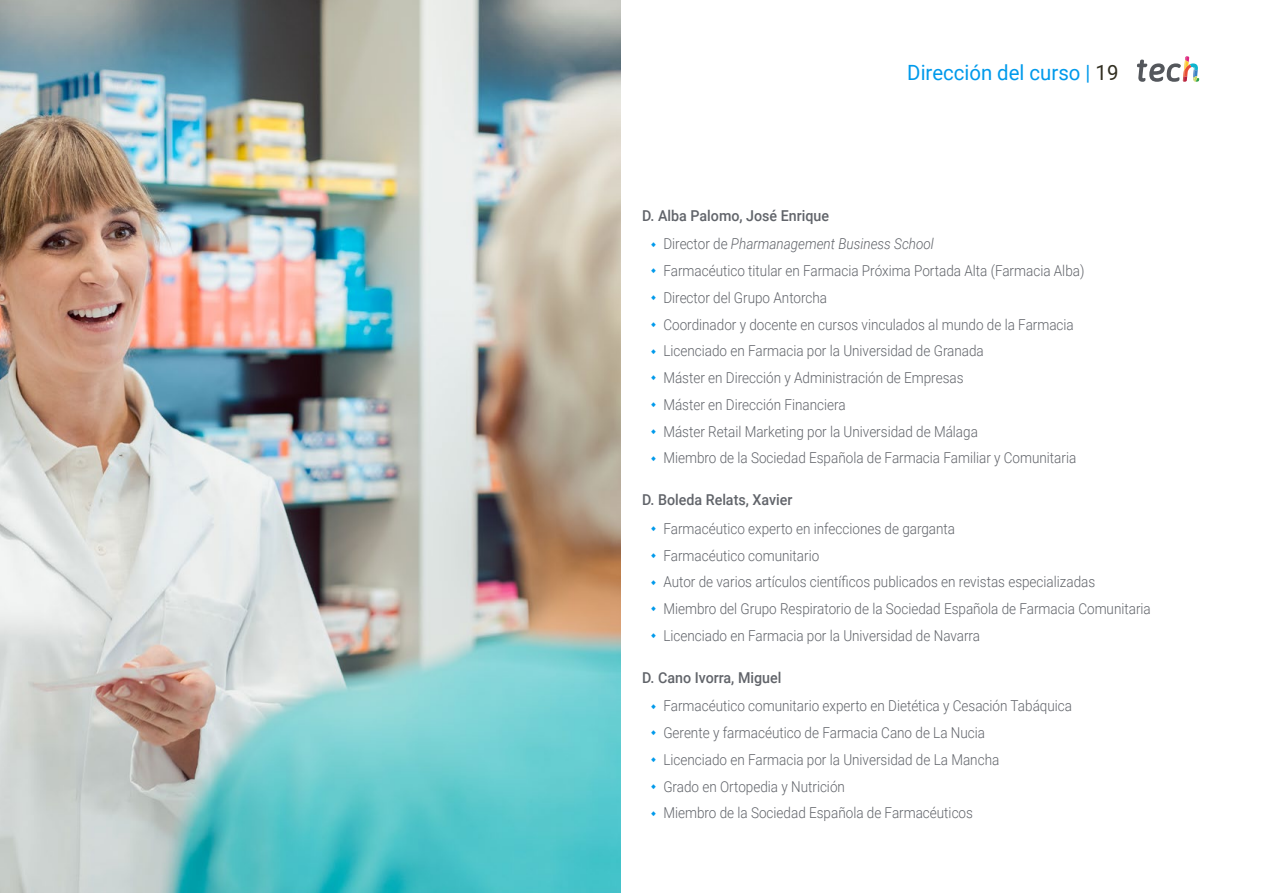
<style>
.page{position:relative;width:1263px;height:893px;background:#fff}
.page>*{position:absolute;margin:0;border:0;box-sizing:border-box;transform-origin:0 0}
.t1{font:21px "Roboto";color:#009aeb}
.t2{font:300 15px/26.7px "Roboto";color:#61646a;scale:.9 1}
.t3{font:italic 300 15px/28.8px "Roboto";color:#61646a;scale:.9 1}
.t4{font:500 15px "Roboto";color:#61646a;scale:.95 1}
.s1{color:#312e20}
.s2{font-weight:500;font-style:normal}
.s3{font-style:normal}
</style>
<div class="page">
<img style="left:0;top:0;width:621px;height:893px">
<svg style="left:1137px;top:56px;width:62px;height:26px"></svg>
<h1 class="t1" style="left:907px;top:57px;width:213px">Dirección del curso | <span class="s1">19</span></h1>
<p class="t3" style="left:663px;top:200px;width:302px;text-indent:-21px"><span class="s2">D. Alba Palomo, José Enrique<br></span><span class="s3">Director de</span> Pharmanagement Business School</p>
<p class="t2" style="left:663px;top:257px;width:469px">Farmacéutico titular en Farmacia Próxima Portada Alta (Farmacia Alba)<br>Director del Grupo Antorcha<br>Coordinador y docente en cursos vinculados al mundo de la Farmacia Licenciado en Farmacia por la Universidad de Granada<br>Máster en Dirección y Administración de Empresas<br>Máster en Dirección Financiera<br>Máster Retail Marketing por la Universidad de Málaga<br>Miembro de la Sociedad Española de Farmacia Familiar y Comunitaria</p>
<p class="t4" style="left:642px;top:489px;width:160px">D. Boleda Relats, Xavier</p>
<p class="t2" style="left:663px;top:515px;width:543px">Farmacéutico experto en infecciones de garganta<br>Farmacéutico comunitario<br>Autor de varios artículos científicos publicados en revistas especializadas Miembro del Grupo Respiratorio de la Sociedad Española de Farmacia Comunitaria Licenciado en Farmacia por la Universidad de Navarra</p>
<p class="t4" style="left:642px;top:667px;width:148px">D. Cano Ivorra, Miguel</p>
<p class="t2" style="left:663px;top:692px;width:456px">Farmacéutico comunitario experto en Dietética y Cesación Tabáquica Gerente y farmacéutico de Farmacia Cano de La Nucia<br>Licenciado en Farmacia por la Universidad de La Mancha<br>Grado en Ortopedia y Nutrición<br>Miembro de la Sociedad Española de Farmacéuticos</p>
</div>
